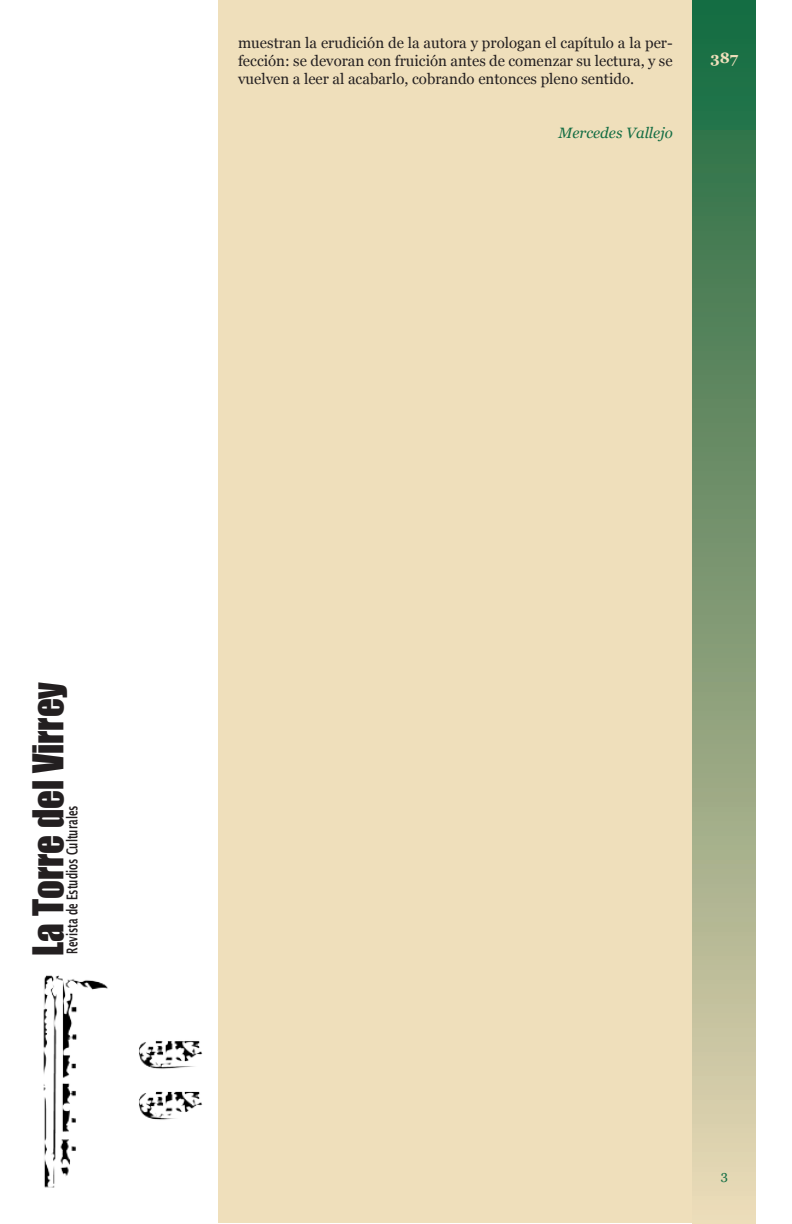
<style>
.page{position:relative;width:792px;height:1224px;background:#fff}
.page>*{position:absolute;margin:0;border:0;box-sizing:border-box;transform-origin:0 0}
.t1{font:39px "Impact";color:#231f20;scale:.95 1}
.Texto_de_cuerpo{font:15px/18px "Georgia";color:#231f20;text-align:justify}
.t2{font:600 15px "Lucida Sans";color:#231f20;scale:.63 1}
.Texto_de_cuerpo-2{font:italic 15px "Georgia";color:#136d43}
.t3{font:700 15px "Georgia";color:#efdfbb}
.t4{font:13px "Georgia";color:#136d43}
</style>
<div class="page">
<img style="left:43px;top:975px;width:160px;height:213px">
<div style="left:218px;top:0;width:475px;height:1224px;background:#efdfbb"></div>
<div style="left:693px;top:0;width:63px;height:1224px;background:linear-gradient(to bottom,#18663b,#ead5b3)"></div>
<p class="Texto_de_cuerpo" style="left:238px;top:34px;width:436px">muestran la erudición de la autora y prologan el capítulo a la per&shy;fección: se devoran con fruición antes de comenzar su lectura, y se vuelven a leer al acabarlo, cobrando entonces pleno sentido.</p>
<p class="Texto_de_cuerpo-2" style="left:559px;top:123px;width:116px">Mercedes Vallejo</p>
<p class="t3" style="left:710px;top:48px;width:29px">387</p>
<h1 class="t1" style="left:18px;top:956px;width:290px;rotate:-90deg">La Torre del Virrey</h1>
<p class="t2" style="left:63px;top:954px;width:238px;rotate:-90deg">Revista de Estudios Culturales</p>
<p class="t4" style="left:721px;top:1167px;width:9px">3</p>
</div>
